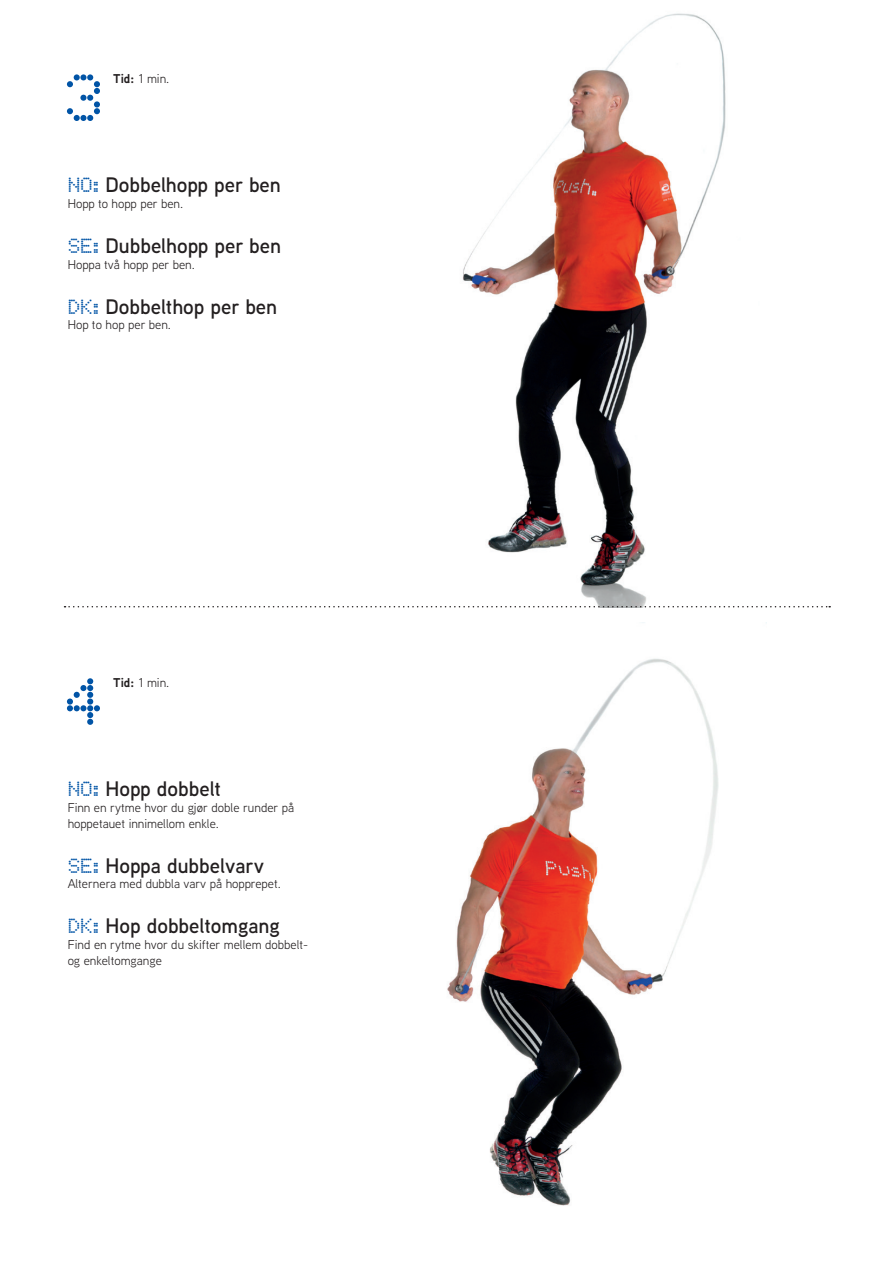
<style>
.page{position:relative;width:893px;height:1263px;background:#fff}
.page>*{position:absolute;margin:0;border:0;box-sizing:border-box;transform-origin:0 0}
.t1{font:67.5px "Matrise Pro";color:#0154a6}
.t2{font:600 21px "Aaux Next";color:#231f20}
.t3{font:12.75px/15.8px "Aaux Next";color:#231f20}
.s1{font-weight:700}
.s2{font-family:"Matrise Pro";font-weight:400;color:#0154a6}
</style>
<div class="page">
<img style="left:462px;top:13px;width:264px;height:593px">
<img style="left:447px;top:658px;width:272px;height:548px">
<svg style="left:65px;top:606px;width:765px;height:1px"></svg>
<h1 class="t1" style="left:63px;top:61px;width:42px">3</h1>
<p class="t3" style="left:113px;top:71px;width:58px"><span class="s1">Tid:</span> 1 min.</p>
<h2 class="t2" style="left:68px;top:170px;width:215px"><span class="s2">NO:</span> Dobbelhopp per ben</h2>
<p class="t3" style="left:68px;top:195px;width:117px">Hopp to hopp per ben.</p>
<h2 class="t2" style="left:68px;top:231px;width:215px"><span class="s2">SE:</span> Dubbelhopp per ben</h2>
<p class="t3" style="left:68px;top:256px;width:129px">Hoppa två hopp per ben.</p>
<h2 class="t2" style="left:68px;top:292px;width:211px"><span class="s2">DK:</span> Dobbelthop per ben</h2>
<p class="t3" style="left:68px;top:317px;width:105px">Hop to hop per ben.</p>
<h1 class="t1" style="left:63px;top:665px;width:42px">4</h1>
<p class="t3" style="left:113px;top:674px;width:58px"><span class="s1">Tid:</span> 1 min.</p>
<h2 class="t2" style="left:68px;top:774px;width:155px"><span class="s2">NO:</span> Hopp dobbelt</h2>
<p class="t3" style="left:68px;top:799px;width:228px">Finn en rytme hvor du gjør doble runder på hoppetauet innimellom enkle.</p>
<h2 class="t2" style="left:68px;top:851px;width:198px"><span class="s2">SE:</span> Hoppa dubbelvarv</h2>
<p class="t3" style="left:68px;top:875px;width:215px">Alternera med dubbla varv på hopprepet.</p>
<h2 class="t2" style="left:68px;top:911px;width:214px"><span class="s2">DK:</span> Hop dobbeltomgang</h2>
<p class="t3" style="left:68px;top:936px;width:242px">Find en rytme hvor du skifter mellem dobbelt&shy;og enkeltomgange</p>
</div>
